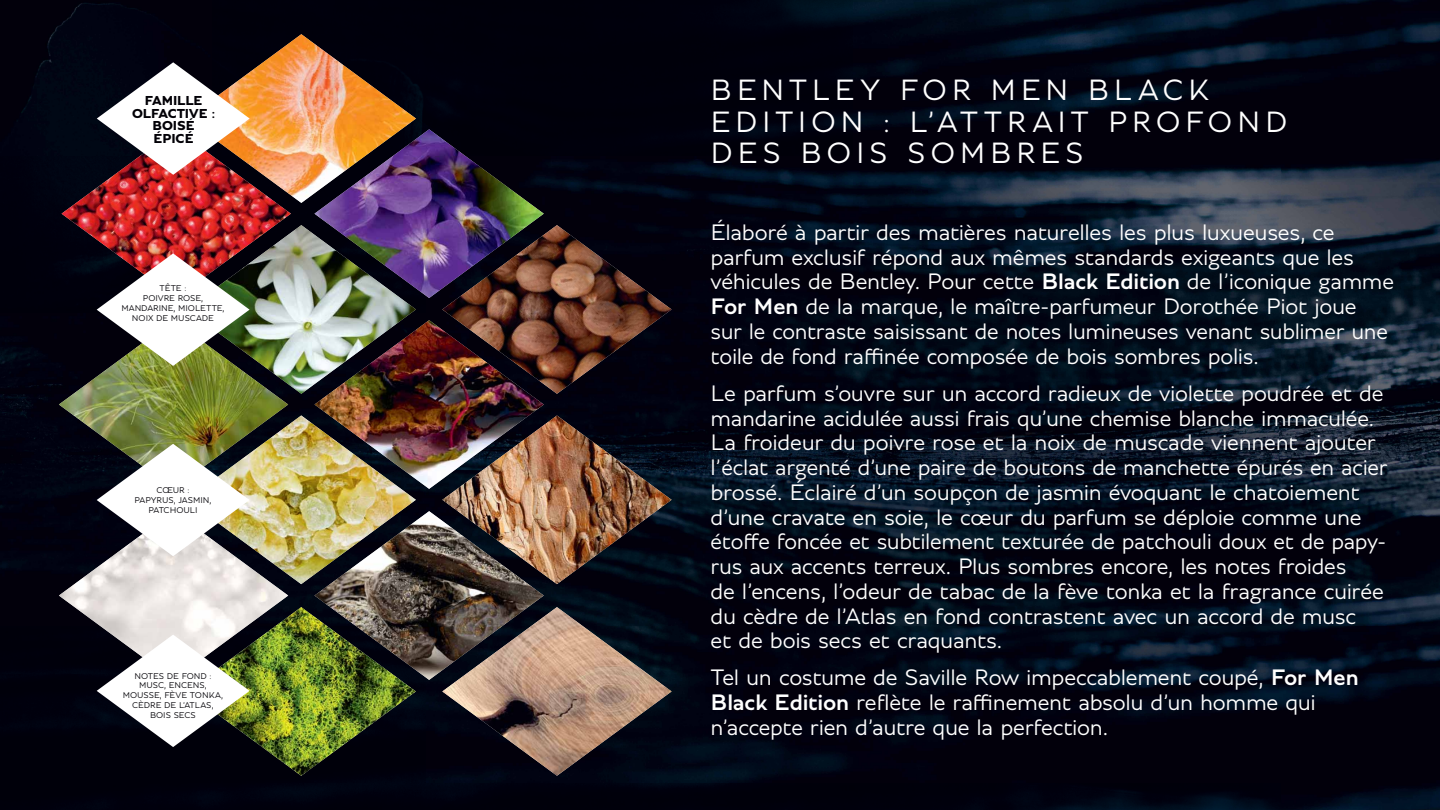
<style>
.page{position:relative;width:1440px;height:810px;background:#fff}
.page>*{position:absolute;margin:0;border:0;box-sizing:border-box;transform-origin:0 0}
.t1{font:300 31.5px/31.5px "Bentley";letter-spacing:.145em;color:#fff}
.t2{font:300 24px/24.8px "Bentley";letter-spacing:-.015em;color:#fff}
.t3{font:700 13.95px/12.8px "Bentley";letter-spacing:-.01em;color:#020006;text-align:center}
.t4{font:300 9px/9.8px "Bentley";color:#020006;text-align:center}
.s1{font-weight:600}
</style>
<div class="page">
<img style="left:0;top:0;width:1440px;height:810px">
<img style="left:59px;top:34px;width:613px;height:742px">
<p class="t3" style="left:132px;top:94px;width:85px">FAMILLE<br>OLFACTIVE :<br>BOISÉ<br>ÉPICÉ</p>
<p class="t4" style="left:121px;top:284px;width:105px">TÊTE :<br>POIVRE ROSE,<br>MANDARINE, MIOLETTE,<br>NOIX DE MUSCADE</p>
<p class="t4" style="left:134px;top:486px;width:79px">CŒUR :<br>PAPYRUS, JASMIN,<br>PATCHOULI</p>
<p class="t4" style="left:123px;top:672px;width:102px">NOTES DE FOND :<br>MUSC, ENCENS,<br>MOUSSE, FÈVE TONKA,<br>CÈDRE DE L’ATLAS,<br>BOIS SECS</p>
<h1 class="t1" style="left:711px;top:77px;width:578px">BENTLEY FOR MEN BLACK<br>EDITION : L’ATTRAIT PROFOND<br>DES BOIS SOMBRES</h1>
<p class="t2" style="left:711px;top:222px;width:685px">Élaboré à partir des matières naturelles les plus luxueuses, ce parfum exclusif répond aux mêmes standards exigeants que les véhicules de Bentley. Pour cette <span class="s1">Black Edition</span> de l’iconique gamme <span class="s1">For Men</span> de la marque, le maître-parfumeur Dorothée Piot joue sur le contraste saisissant de notes lumineuses venant sublimer une toile de fond raffinée composée de bois sombres polis.</p>
<p class="t2" style="left:711px;top:383px;width:679px">Le parfum s’ouvre sur un accord radieux de violette poudrée et de mandarine acidulée aussi frais qu’une chemise blanche immaculée.<br>La froideur du poivre rose et la noix de muscade viennent ajouter l’éclat argenté d’une paire de boutons de manchette épurés en acier brossé. Éclairé d’un soupçon de jasmin évoquant le chatoiement d’une cravate en soie, le cœur du parfum se déploie comme une étoffe foncée et subtilement texturée de patchouli doux et de papy&shy;rus aux accents terreux. Plus sombres encore, les notes froides<br>de l’encens, l’odeur de tabac de la fève tonka et la fragrance cuirée du cèdre de l’Atlas en fond contrastent avec un accord de musc<br>et de bois secs et craquants.</p>
<p class="t2" style="left:711px;top:668px;width:650px">Tel un costume de Saville Row impeccablement coupé, <span class="s1">For Men<br>Black Edition</span> reflète le raffinement absolu d’un homme qui n’accepte rien d’autre que la perfection.</p>
</div>
